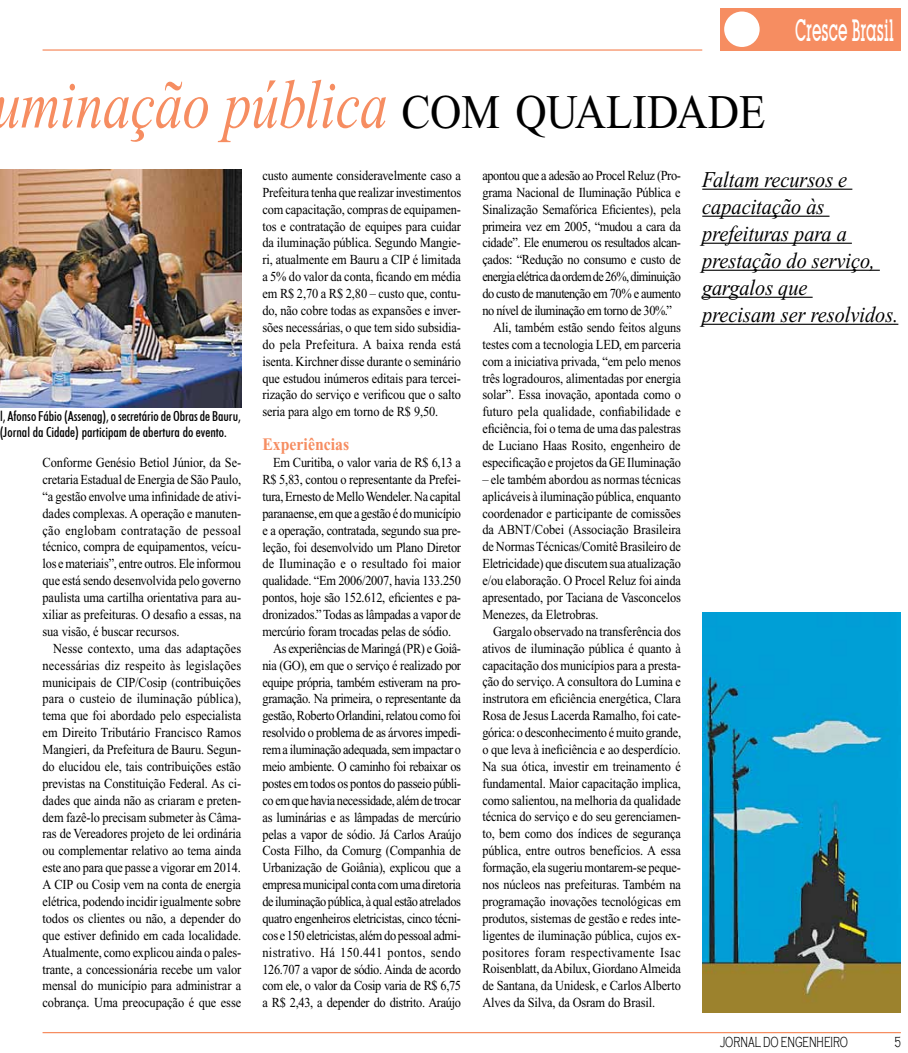
<style>
.page{position:relative;width:908px;height:1053px;background:#fff}
.page>*{position:absolute;margin:0;border:0;box-sizing:border-box;transform-origin:0 0}
.t1{font:italic 68.75px "Times New Roman";color:#f68d61;scale:.8 1}
.t2{font:500 30px "Lubalin Graph IT Cby BT";color:#fff;scale:.5 1}
.t3{font:italic 22.5px/27px "Times New Roman";color:#000;scale:.9 1}
.t4{font:700 17.5px "Times New Roman";color:#f68d61;scale:.9 1}
.t5{font:300 15px "Copperplate Gothic";color:#000;scale:.6 1}
.t6{font:13.75px/16.9px "Times New Roman";letter-spacing:-.025em;color:#000;text-align:justify;scale:.9 1}
.t7{font:500 condensed 13.75px/16.5px "Futura BT";color:#000}
.t8{font:13.75px "Times New Roman";letter-spacing:-.045em;color:#000;scale:.9 1}
.t9{font:13.75px "Times New Roman";letter-spacing:.005em;color:#000;scale:.9 1}
.t10{font:13.75px "Times New Roman";letter-spacing:.025em;color:#000;scale:.9 1}
.t11{font:13.75px "Times New Roman";letter-spacing:.01em;color:#000;scale:.9 1}
.s1{font-style:normal;font-size:48.12px;color:#000}
</style>
<div class="page">
<div style="left:719px;top:8px;width:181px;height:42px;background:#f68d61"></div>
<div style="left:723px;top:12px;width:36px;height:35px;background:#fff;border-radius:50%"></div>
<hr style="left:43px;top:49px;width:659px;height:2px;background:#f68d61">
<hr style="left:43px;top:1031px;width:857px;height:2px;background:#f68d61">
<hr style="left:702px;top:189px;width:150px;height:1px;background:#000">
<hr style="left:702px;top:216px;width:127px;height:1px;background:#000">
<hr style="left:702px;top:243px;width:149px;height:1px;background:#000">
<hr style="left:702px;top:270px;width:177px;height:1px;background:#000">
<hr style="left:702px;top:297px;width:110px;height:1px;background:#000">
<hr style="left:702px;top:324px;width:195px;height:1px;background:#000">
<img style="left:0;top:169px;width:241px;height:238px">
<img style="left:702px;top:613px;width:198px;height:399px">
<h1 class="t1" style="left:-7px;top:68px;width:966px">uminação pública <span class="s1">COM QUALIDADE</span></h1>
<h2 class="t2" style="left:794px;top:12px;width:199px">Cresce Brasil</h2>
<p class="t7" style="left:0;top:407px;width:243px">l, Afonso Fábio (Assenag), o secretário de Obras de Bauru, (Jornal da Cidade) participam de abertura do evento.</p>
<p class="t6" style="left:43px;top:454px;width:222px">Conforme Genésio Betiol Júnior, da Se&shy;cretaria Estadual de Energia de São Paulo, “a gestão envolve uma infinidade de ativi&shy;dades complexas. A operação e manuten&shy;ção englobam contratação de pessoal técnico, compra de equipamentos, veícu&shy;los e materiais”, entre outros. Ele informou que está sendo desenvolvida pelo governo paulista uma cartilha orientativa para au&shy;xiliar as prefeituras. O desafio a essas, na sua visão, é buscar recursos.</p>
<p class="t6" style="left:43px;top:639px;width:222px;text-indent:11px">Nesse contexto, uma das adaptações necessárias diz respeito às legislações municipais de CIP/Cosip (contribuições para o custeio de iluminação pública), tema que foi abordado pelo especialista em Direito Tributário Francisco Ramos Mangieri, da Prefeitura de Bauru. Segun&shy;do elucidou ele, tais contribuições estão previstas na Constituição Federal. As ci&shy;dades que ainda não as criaram e preten&shy;dem fazê-lo precisam submeter às Câma&shy;ras de Vereadores projeto de lei ordinária ou complementar relativo ao tema ainda este ano para que passe a vigorar em 2014.<br>A CIP ou Cosip vem na conta de energia elétrica, podendo incidir igualmente sobre todos os clientes ou não, a depender do que estiver definido em cada localidade.<br>Atualmente, como explicou ainda o pales&shy;trante, a concessionária recebe um valor mensal do município para administrar a cobrança. Uma preocupação é que esse</p>
<p class="t6" style="left:262px;top:167px;width:222px">custo aumente consideravelmente caso a Prefeitura tenha que realizar investimentos com capacitação, compras de equipamen&shy;tos e contratação de equipes para cuidar da iluminação pública. Segundo Mangie&shy;ri, atualmente em Bauru a CIP é limitada a 5% do valor da conta, ficando em média em R$ 2,70 a R$ 2,80 – custo que, contu&shy;do, não cobre todas as expansões e inver&shy;sões necessárias, o que tem sido subsidia&shy;do pela Prefeitura. A baixa renda está isenta. Kirchner disse durante o seminário que estudou inúmeros editais para tercei&shy;rização do serviço e verificou que o salto seria para algo em torno de R$ 9,50.</p>
<p class="t4" style="left:262px;top:434px;width:98px">Experiências</p>
<p class="t6" style="left:273px;top:454px;width:210px">Em Curitiba, o valor varia de R$ 6,13 a</p>
<p class="t6" style="left:262px;top:471px;width:222px">R$ 5,83, contou o representante da Prefei-</p>
<p class="t6" style="left:262px;top:488px;width:222px">tura, Ernesto de Mello Wendeler. Na capital</p>
<p class="t6" style="left:262px;top:504px;width:222px">paranaense, em que a gestão é do município</p>
<p class="t6" style="left:262px;top:521px;width:222px">e a operação, contratada, segundo sua pre-</p>
<p class="t6" style="left:262px;top:538px;width:222px">leção, foi desenvolvido um Plano Diretor</p>
<p class="t11" style="left:262px;top:556px;width:222px">de Iluminação e o resultado foi maior</p>
<p class="t6" style="left:262px;top:572px;width:222px">qualidade. “Em 2006/2007, havia 133.250</p>
<p class="t6" style="left:262px;top:589px;width:222px">pontos, hoje são 152.612, eficientes e pa-</p>
<p class="t6" style="left:262px;top:606px;width:222px">dronizados.” Todas as lâmpadas a vapor de</p>
<p class="t6" style="left:262px;top:623px;width:211px">mercúrio foram trocadas pelas de sódio.</p>
<p class="t6" style="left:273px;top:639px;width:209px">As experiências de Maringá (PR) e Goiâ-</p>
<p class="t6" style="left:262px;top:656px;width:222px">nia (GO), em que o serviço é realizado por</p>
<p class="t6" style="left:262px;top:673px;width:222px">equipe própria, também estiveram na pro-</p>
<p class="t6" style="left:262px;top:690px;width:222px">gramação. Na primeira, o representante da</p>
<p class="t6" style="left:262px;top:707px;width:222px">gestão, Roberto Orlandini, relatou como foi</p>
<p class="t6" style="left:262px;top:724px;width:222px">resolvido o problema de as árvores impedi-</p>
<p class="t6" style="left:262px;top:741px;width:222px">rem a iluminação adequada, sem impactar o</p>
<p class="t6" style="left:262px;top:758px;width:222px">meio ambiente. O caminho foi rebaixar os</p>
<p class="t6" style="left:262px;top:774px;width:222px">postes em todos os pontos do passeio públi-</p>
<p class="t6" style="left:262px;top:791px;width:222px">co em que havia necessidade, além de trocar</p>
<p class="t6" style="left:262px;top:808px;width:222px">as luminárias e as lâmpadas de mercúrio</p>
<p class="t6" style="left:262px;top:825px;width:222px">pelas a vapor de sódio. Já Carlos Araújo</p>
<p class="t6" style="left:262px;top:842px;width:222px">Costa Filho, da Comurg (Companhia de</p>
<p class="t6" style="left:262px;top:859px;width:222px">Urbanização de Goiânia), explicou que a</p>
<p class="t6" style="left:262px;top:876px;width:222px">empresa municipal conta com uma diretoria</p>
<p class="t6" style="left:262px;top:893px;width:222px">de iluminação pública, à qual estão atrelados</p>
<p class="t6" style="left:262px;top:909px;width:222px">quatro engenheiros eletricistas, cinco técni-</p>
<p class="t6" style="left:262px;top:926px;width:222px">cos e 150 eletricistas, além do pessoal admi-</p>
<p class="t10" style="left:262px;top:944px;width:222px">nistrativo. Há 150.441 pontos, sendo</p>
<p class="t6" style="left:262px;top:960px;width:222px">126.707 a vapor de sódio. Ainda de acordo</p>
<p class="t6" style="left:262px;top:977px;width:222px">com ele, o valor da Cosip varia de R$ 6,75</p>
<p class="t6" style="left:262px;top:994px;width:222px">a R$ 2,43, a depender do distrito. Araújo</p>
<p class="t6" style="left:482px;top:167px;width:222px">apontou que a adesão ao Procel Reluz (Pro-</p>
<p class="t6" style="left:482px;top:184px;width:222px">grama Nacional de Iluminação Pública e</p>
<p class="t6" style="left:482px;top:201px;width:222px">Sinalização Semafórica Eficientes), pela</p>
<p class="t6" style="left:482px;top:217px;width:222px">primeira vez em 2005, “mudou a cara da</p>
<p class="t6" style="left:482px;top:234px;width:222px">cidade”. Ele enumerou os resultados alcan-</p>
<p class="t6" style="left:482px;top:251px;width:222px">çados: “Redução no consumo e custo de</p>
<p class="t8" style="left:482px;top:269px;width:222px">energia elétrica da ordem de 26%, diminuição</p>
<p class="t6" style="left:482px;top:285px;width:222px">do custo de manutenção em 70% e aumento</p>
<p class="t6" style="left:482px;top:302px;width:212px">no nível de iluminação em torno de 30%.”</p>
<p class="t6" style="left:493px;top:319px;width:210px">Ali, também estão sendo feitos alguns</p>
<p class="t6" style="left:482px;top:336px;width:222px">testes com a tecnologia LED, em parceria</p>
<p class="t6" style="left:482px;top:352px;width:222px">com a iniciativa privada, “em pelo menos</p>
<p class="t6" style="left:482px;top:369px;width:222px">três logradouros, alimentadas por energia</p>
<p class="t6" style="left:482px;top:386px;width:222px">solar”. Essa inovação, apontada como o</p>
<p class="t9" style="left:482px;top:404px;width:222px">futuro pela qualidade, confiabilidade e</p>
<p class="t6" style="left:482px;top:420px;width:222px">eficiência, foi o tema de uma das palestras</p>
<p class="t6" style="left:482px;top:437px;width:222px">de Luciano Haas Rosito, engenheiro de</p>
<p class="t6" style="left:482px;top:454px;width:222px">especificação e projetos da GE Iluminação</p>
<p class="t6" style="left:482px;top:471px;width:222px">– ele também abordou as normas técnicas aplicáveis à iluminação pública, enquanto coordenador e participante de comissões da ABNT/Cobei (Associação Brasileira de Normas Técnicas/Comitê Brasileiro de Eletricidade) que discutem sua atualização e/ou elaboração. O Procel Reluz foi ainda apresentado, por Taciana de Vasconcelos Menezes, da Eletrobras.</p>
<p class="t6" style="left:482px;top:622px;width:222px;text-indent:11px">Gargalo observado na transferência dos ativos de iluminação pública é quanto à capacitação dos municípios para a presta&shy;ção do serviço. A consultora do Lumina e instrutora em eficiência energética, Clara Rosa de Jesus Lacerda Ramalho, foi cate&shy;górica: o desconhecimento é muito grande, o que leva à ineficiência e ao desperdício.<br>Na sua ótica, investir em treinamento é fundamental. Maior capacitação implica, como salientou, na melhoria da qualidade técnica do serviço e do seu gerenciamen&shy;to, bem como dos índices de segurança pública, entre outros benefícios. A essa formação, ela sugeriu montarem-se peque&shy;nos núcleos nas prefeituras. Também na programação inovações tecnológicas em produtos, sistemas de gestão e redes inte&shy;ligentes de iluminação pública, cujos ex&shy;positores foram respectivamente Isac Roisenblatt, da Abilux, Giordano Almeida de Santana, da Unidesk, e Carlos Alberto Alves da Silva, da Osram do Brasil.</p>
<h3 class="t3" style="left:702px;top:166px;width:219px">Faltam recursos e capacitação às prefeituras para a prestação do serviço, gargalos que<br>precisam ser resolvidos.</h3>
<p class="t5" style="left:719px;top:1033px;width:215px">JORNAL DO ENGENHEIRO</p>
<p class="t5" style="left:894px;top:1033px;width:12px">5</p>
</div>
